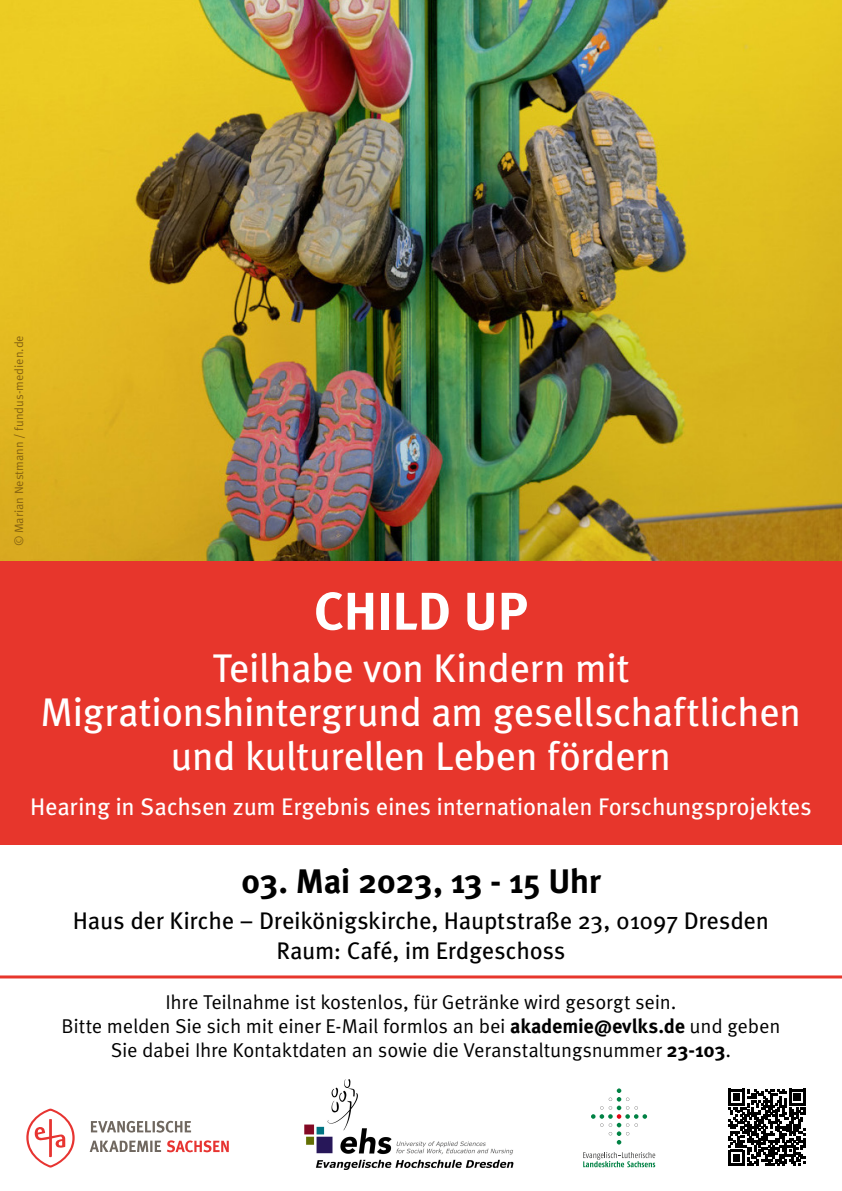
<style>
.page{position:relative;width:842px;height:1191px;background:#fff}
.page>*{position:absolute;margin:0;border:0;box-sizing:border-box;transform-origin:0 0}
.t1{font:700 53px "Meta OT";color:#fff}
.t2{font:40px/44px "Meta OT";letter-spacing:-.015em;color:#fff;text-align:center}
.t3{font:700 34px "Meta OT";letter-spacing:-.02em;color:#000}
.t4{font:24px "Meta OT";letter-spacing:-.01em;color:#000}
.t5{font:24px "Meta OT";letter-spacing:-.015em;color:#fff}
.t6{font:20px/24px "Meta OT";letter-spacing:-.015em;color:#000;text-align:center}
.t7{font:12px "Meta OT";color:#846111}
.s1{font-weight:700}
</style>
<div class="page">
<div style="left:0;top:553px;width:842px;height:291px;background:#e7362c"></div>
<img style="left:0;top:0;width:842px;height:560px">
<hr style="left:0;top:975px;width:842px;height:3px;background:#e7362c">
<svg style="left:728px;top:1089px;width:77px;height:77px"></svg>
<svg style="left:583px;top:1152px;width:72px;height:15px"></svg>
<svg style="left:591px;top:1088px;width:56px;height:56px"></svg>
<img style="left:304px;top:1079px;width:209px;height:90px">
<svg style="left:26px;top:1108px;width:49px;height:59px"></svg>
<svg style="left:90px;top:1140px;width:71px;height:12px"></svg>
<svg style="left:91px;top:1120px;width:100px;height:12px"></svg>
<svg style="left:167px;top:1140px;width:62px;height:12px"></svg>
<p class="t7" style="left:12px;top:546px;width:213px;rotate:-90deg">© Marian Nestmann / fundus-medien.de</p>
<p class="t1" style="left:314px;top:578px;width:216px">CHILD UP</p>
<p class="t2" style="left:41px;top:646px;width:762px">Teilhabe von Kindern mit<br>Migrationshintergrund am gesellschaftlichen und kulturellen Leben fördern</p>
<p class="t5" style="left:30px;top:792px;width:783px">Hearing in Sachsen zum Ergebnis eines internationalen Forschungsprojektes</p>
<p class="t3" style="left:241px;top:859px;width:361px">03. Mai 2023, 13 - 15 Uhr</p>
<p class="t4" style="left:73px;top:905px;width:698px">Haus der Kirche – Dreikönigskirche, Hauptstraße 23, 01097 Dresden</p>
<p class="t4" style="left:277px;top:936px;width:290px">Raum: Café, im Erdgeschoss</p>
<p class="t6" style="left:165px;top:990px;width:512px">Ihre Teilnahme ist kostenlos, für Getränke wird gesorgt sein.</p>
<p class="t6" style="left:62px;top:1014px;width:720px">Bitte melden Sie sich mit einer E-Mail formlos an bei <span class="s1">akademie@evlks.de</span> und geben<br>Sie dabei Ihre Kontaktdaten an sowie die Veranstaltungsnummer <span class="s1">23-103</span>.</p>
</div>
